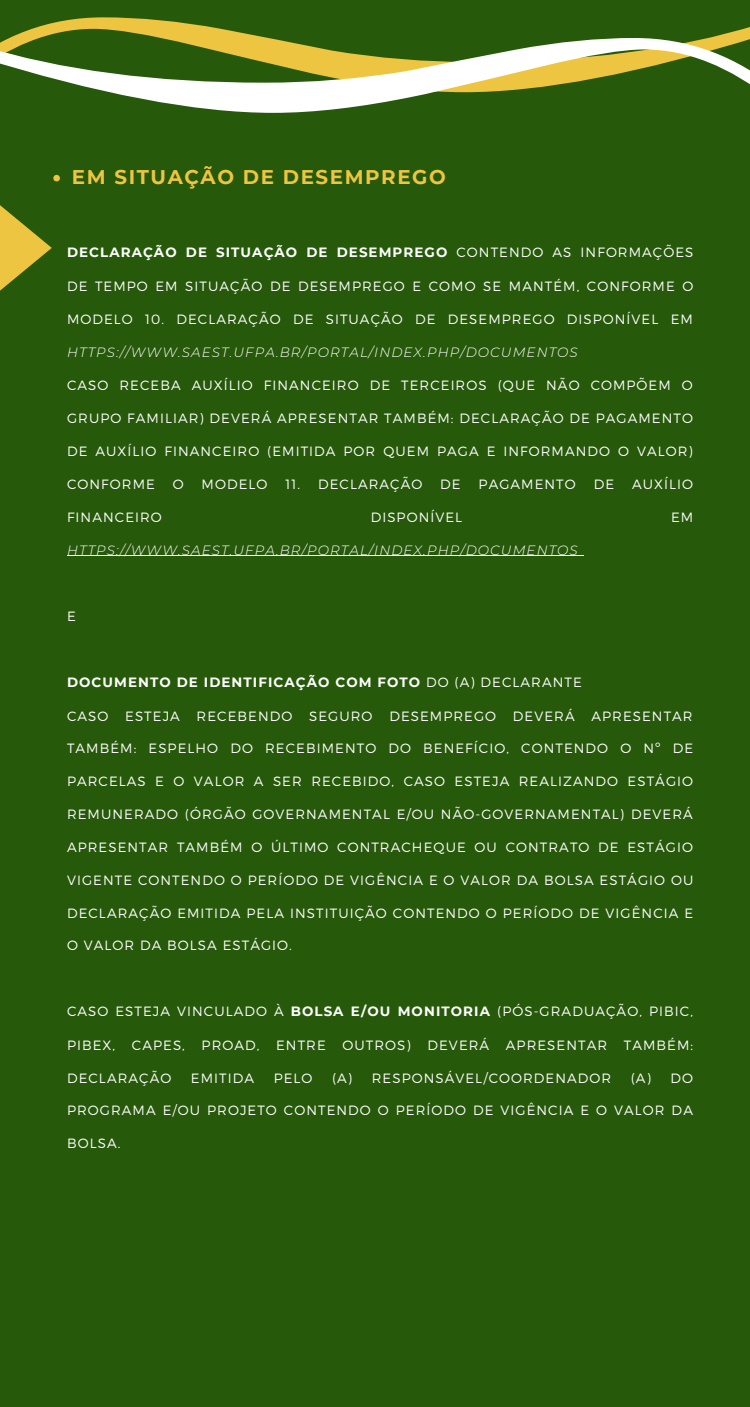
<style>
.page{position:relative;width:750px;height:1407px;background:#fff}
.page>*{position:absolute;margin:0;border:0;box-sizing:border-box;transform-origin:0 0}
.t1{font:700 19.75px "Montserrat";letter-spacing:.08em;color:#eec540}
.t2{font:300 13.38px "Montserrat";letter-spacing:.08em;color:#fff}
.t3{font:italic 300 13.38px "Montserrat";letter-spacing:.08em;color:#fff}
.t4{font:700 13.38px "Montserrat";letter-spacing:.08em;color:#fff}
.s1{font-weight:300}
.s2{font-weight:700}
</style>
<div class="page">
<div style="left:0;top:0;width:750px;height:1406px;background:#27590b"></div>
<svg style="left:9px;top:17px;width:741px;height:21px"></svg>
<svg style="left:53px;top:175px;width:7px;height:6px"></svg>
<svg style="left:0;top:38px;width:750px;height:75px"></svg>
<svg style="left:0;top:205px;width:52px;height:86px"></svg>
<hr style="left:67px;top:555px;width:512px;height:1px;background:#fff">
<h1 class="t1" style="left:72px;top:165px;width:375px">EM SITUAÇÃO DE DESEMPREGO</h1>
<p class="t4" style="left:67px;top:244px;width:628px">DECLARAÇÃO DE SITUAÇÃO DE DESEMPREGO <span class="s1">CONTENDO AS INFORMAÇÕES</span></p>
<p class="t2" style="left:67px;top:277px;width:628px">DE TEMPO EM SITUAÇÃO DE DESEMPREGO E COMO SE MANTÉM, CONFORME O</p>
<p class="t2" style="left:67px;top:310px;width:627px">MODELO 10. DECLARAÇÃO DE SITUAÇÃO DE DESEMPREGO DISPONÍVEL EM</p>
<p class="t3" style="left:67px;top:343px;width:512px">HTTPS://WWW.SAEST.UFPA.BR/PORTAL/INDEX.PHP/DOCUMENTOS</p>
<p class="t2" style="left:67px;top:377px;width:627px">CASO RECEBA AUXÍLIO FINANCEIRO DE TERCEIROS (QUE NÃO COMPÕEM O</p>
<p class="t2" style="left:67px;top:410px;width:628px">GRUPO FAMILIAR) DEVERÁ APRESENTAR TAMBÉM: DECLARAÇÃO DE PAGAMENTO</p>
<p class="t2" style="left:67px;top:442px;width:627px">DE AUXÍLIO FINANCEIRO (EMITIDA POR QUEM PAGA E INFORMANDO O VALOR)</p>
<p class="t2" style="left:67px;top:475px;width:89px">CONFORME</p>
<p class="t2" style="left:173px;top:475px;width:12px">O</p>
<p class="t2" style="left:202px;top:475px;width:67px">MODELO</p>
<p class="t2" style="left:285px;top:475px;width:139px">11. DECLARAÇÃO</p>
<p class="t2" style="left:440px;top:475px;width:22px">DE</p>
<p class="t2" style="left:479px;top:475px;width:99px">PAGAMENTO</p>
<p class="t2" style="left:594px;top:475px;width:22px">DE</p>
<p class="t2" style="left:632px;top:475px;width:63px">AUXÍLIO</p>
<p class="t2" style="left:67px;top:508px;width:96px">FINANCEIRO</p>
<p class="t2" style="left:371px;top:508px;width:93px">DISPONÍVEL</p>
<p class="t2" style="left:671px;top:508px;width:24px">EM</p>
<p class="t3" style="left:67px;top:541px;width:512px">HTTPS://WWW.SAEST.UFPA.BR/PORTAL/INDEX.PHP/DOCUMENTOS</p>
<p class="t2" style="left:67px;top:607px;width:10px">E</p>
<p class="t4" style="left:67px;top:673px;width:516px">DOCUMENTO DE IDENTIFICAÇÃO COM FOTO <span class="s1">DO (A) DECLARANTE</span></p>
<p class="t2" style="left:67px;top:707px;width:627px">CASO ESTEJA RECEBENDO SEGURO DESEMPREGO DEVERÁ APRESENTAR</p>
<p class="t2" style="left:67px;top:740px;width:628px">TAMBÉM: ESPELHO DO RECEBIMENTO DO BENEFÍCIO, CONTENDO O Nº DE</p>
<p class="t2" style="left:67px;top:772px;width:628px">PARCELAS E O VALOR A SER RECEBIDO, CASO ESTEJA REALIZANDO ESTÁGIO</p>
<p class="t2" style="left:67px;top:805px;width:627px">REMUNERADO (ÓRGÃO GOVERNAMENTAL E/OU NÃO-GOVERNAMENTAL) DEVERÁ</p>
<p class="t2" style="left:67px;top:838px;width:627px">APRESENTAR TAMBÉM O ÚLTIMO CONTRACHEQUE OU CONTRATO DE ESTÁGIO</p>
<p class="t2" style="left:67px;top:871px;width:628px">VIGENTE CONTENDO O PERÍODO DE VIGÊNCIA E O VALOR DA BOLSA ESTÁGIO OU</p>
<p class="t2" style="left:67px;top:904px;width:628px">DECLARAÇÃO EMITIDA PELA INSTITUIÇÃO CONTENDO O PERÍODO DE VIGÊNCIA E</p>
<p class="t2" style="left:67px;top:936px;width:226px">O VALOR DA BOLSA ESTÁGIO.</p>
<p class="t2" style="left:67px;top:1002px;width:628px">CASO ESTEJA VINCULADO À <span class="s2">BOLSA E/OU MONITORIA</span> (PÓS-GRADUAÇÃO, PIBIC,</p>
<p class="t2" style="left:67px;top:1036px;width:628px">PIBEX, CAPES, PROAD, ENTRE OUTROS) DEVERÁ APRESENTAR TAMBÉM:</p>
<p class="t2" style="left:67px;top:1069px;width:106px">DECLARAÇÃO</p>
<p class="t2" style="left:191px;top:1069px;width:65px">EMITIDA</p>
<p class="t2" style="left:274px;top:1069px;width:40px">PELO</p>
<p class="t2" style="left:332px;top:1069px;width:281px">(A) RESPONSÁVEL/COORDENADOR</p>
<p class="t2" style="left:631px;top:1069px;width:64px">(A) DO</p>
<p class="t2" style="left:67px;top:1101px;width:627px">PROGRAMA E/OU PROJETO CONTENDO O PERÍODO DE VIGÊNCIA E O VALOR DA</p>
<p class="t2" style="left:67px;top:1134px;width:55px">BOLSA.</p>
</div>
